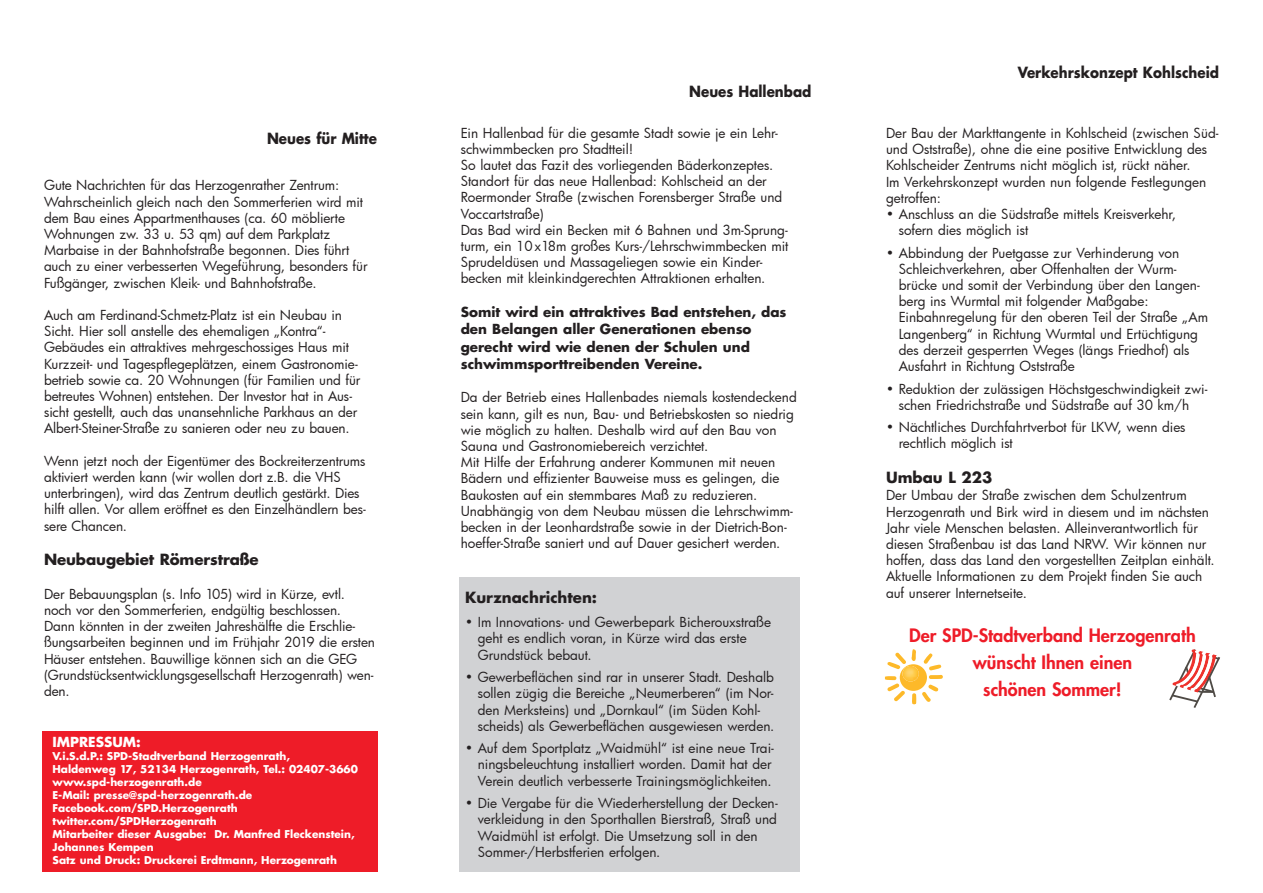
<style>
.page{position:relative;width:1263px;height:893px;background:#fff}
.page>*{position:absolute;margin:0;border:0;box-sizing:border-box;transform-origin:0 0}
.t1{font:800 18px/27px "Futura";color:#ee1c28;text-align:center}
.t2{font:700 15px "Futura";color:#231f20;scale:.9 1}
.t3{font:700 15px "Futura";color:#231f20}
.t4{font:13.5px/16.2px "Futura";letter-spacing:-.005em;color:#231f20}
.t5{font:700 13.5px/17.5px "Futura";color:#231f20}
.t6{font:700 13.5px "Futura";color:#fff}
.t7{font:700 10.5px/13px "Futura";color:#fff}
</style>
<div class="page">
<div style="left:43px;top:731px;width:335px;height:141px;background:#ee1c28"></div>
<div style="left:459px;top:577px;width:340px;height:295px;background:#d1d2d4"></div>
<svg style="left:884px;top:649px;width:59px;height:55px"></svg>
<img style="left:902px;top:666px;width:17px;height:15px;border-radius:50%">
<svg style="left:1169px;top:649px;width:51px;height:59px"></svg>
<p class="t2" style="left:267px;top:132px;width:124px">Neues für Mitte</p>
<p class="t4" style="left:44px;top:177px;width:325px">Gute Nachrichten für das Herzogenrather Zentrum:<br>Wahrscheinlich gleich nach den Sommerferien wird mit dem Bau eines Appartmenthauses (ca. 60 möblierte Wohnungen zw. 33 u. 53 qm) auf dem Parkplatz Marbaise in der Bahnhofstraße begonnen. Dies führt auch zu einer verbesserten Wegeführung, besonders für Fußgänger, zwischen Kleik- und Bahnhofstraße.</p>
<p class="t4" style="left:44px;top:307px;width:318px">Auch am Ferdinand-Schmetz-Platz ist ein Neubau in Sicht. Hier soll anstelle des ehemaligen „Kontra“- Gebäudes ein attraktives mehrgeschossiges Haus mit Kurzzeit- und Tagespflegeplätzen, einem Gastronomie&shy;betrieb sowie ca. 20 Wohnungen (für Familien und für betreutes Wohnen) entstehen. Der Investor hat in Aus&shy;sicht gestellt, auch das unansehnliche Parkhaus an der Albert-Steiner-Straße zu sanieren oder neu zu bauen.</p>
<p class="t4" style="left:44px;top:452px;width:323px">Wenn jetzt noch der Eigentümer des Bockreiterzentrums aktiviert werden kann (wir wollen dort z.B. die VHS unterbringen), wird das Zentrum deutlich gestärkt. Dies hilft allen. Vor allem eröffnet es den Einzelhändlern bes&shy;sere Chancen.</p>
<p class="t3" style="left:44px;top:553px;width:216px">Neubaugebiet Römerstraße</p>
<p class="t4" style="left:44px;top:585px;width:332px">Der Bebauungsplan (s. Info 105) wird in Kürze, evtl. noch vor den Sommerferien, endgültig beschlossen.<br>Dann könnten in der zweiten Jahreshälfte die Erschlie - ßungsarbeiten beginnen und im Frühjahr 2019 die ersten Häuser entstehen. Bauwillige können sich an die GEG (Grundstücksentwicklungsgesellschaft Herzogenrath) wen&shy;den.</p>
<p class="t6" style="left:53px;top:736px;width:90px">IMPRESSUM:</p>
<p class="t7" style="left:53px;top:750px;width:307px">V.i.S.d.P.: SPD-Stadtverband Herzogenrath,<br>Haldenweg 17, 52134 Herzogenrath, Tel.: 02407-3660 www.spd-herzogenrath.de<br>E-Mail: presse@spd-herzogenrath.de Facebook.com/SPD.Herzogenrath twitter.com/SPDHerzogenrath<br>Mitarbeiter dieser Ausgabe: Dr. Manfred Fleckenstein, Johannes Kempen<br>Satz und Druck: Druckerei Erdtmann, Herzogenrath</p>
<p class="t2" style="left:689px;top:85px;width:137px">Neues Hallenbad</p>
<p class="t4" style="left:461px;top:124px;width:329px">Ein Hallenbad für die gesamte Stadt sowie je ein Lehr&shy;schwimmbecken pro Stadtteil!<br>So lautet das Fazit des vorliegenden Bäderkonzeptes.<br>Standort für das neue Hallenbad: Kohlscheid an der Roermonder Straße (zwischen Forensberger Straße und Voccartstraße)<br>Das Bad wird ein Becken mit 6 Bahnen und 3m-Sprung&shy;turm, ein 10x18m großes Kurs-/Lehrschwimmbecken mit Sprudeldüsen und Massageliegen sowie ein Kinder&shy;becken mit kleinkindgerechten Attraktionen erhalten.</p>
<p class="t5" style="left:461px;top:304px;width:327px">Somit wird ein attraktives Bad entstehen, das den Belangen aller Generationen ebenso gerecht wird wie denen der Schulen und schwimmsporttreibenden Vereine.</p>
<p class="t4" style="left:461px;top:389px;width:337px">Da der Betrieb eines Hallenbades niemals kostendeckend sein kann, gilt es nun, Bau- und Betriebskosten so niedrig wie möglich zu halten. Deshalb wird auf den Bau von Sauna und Gastronomiebereich verzichtet.<br>Mit Hilfe der Erfahrung anderer Kommunen mit neuen Bädern und effizienter Bauweise muss es gelingen, die Baukosten auf ein stemmbares Maß zu reduzieren.<br>Unabhängig von dem Neubau müssen die Lehrschwimm&shy;becken in der Leonhardstraße sowie in der Dietrich-Bon&shy;hoeffer-Straße saniert und auf Dauer gesichert werden.</p>
<p class="t3" style="left:465px;top:591px;width:134px">Kurznachrichten:</p>
<p class="t4" style="left:478px;top:614px;width:295px;text-indent:-13px">• Im Innovations- und Gewerbepark Bicherouxstraße geht es endlich voran, in Kürze wird das erste<br>Grundstück bebaut.</p>
<p class="t4" style="left:478px;top:669px;width:298px;text-indent:-13px">• Gewerbeflächen sind rar in unserer Stadt. Deshalb sollen zügig die Bereiche „Neumerberen“ (im Nor&shy;den Merksteins) und „Dornkaul“ (im Süden Kohl&shy;scheids) als Gewerbeflächen ausgewiesen werden.</p>
<p class="t4" style="left:478px;top:740px;width:298px;text-indent:-13px">• Auf dem Sportplatz „Waidmühl“ ist eine neue Trai&shy;ningsbeleuchtung installiert worden. Damit hat der<br>Verein deutlich verbesserte Trainingsmöglichkeiten.</p>
<p class="t4" style="left:478px;top:795px;width:302px;text-indent:-13px">• Die Vergabe für die Wiederherstellung der Decken&shy;verkleidung in den Sporthallen Bierstraß, Straß und Waidmühl ist erfolgt. Die Umsetzung soll in den Sommer-/Herbstferien erfolgen.</p>
<p class="t2" style="left:1018px;top:65px;width:225px">Verkehrskonzept Kohlscheid</p>
<p class="t4" style="left:886px;top:125px;width:334px">Der Bau der Markttangente in Kohlscheid (zwischen Süd&shy;und Oststraße), ohne die eine positive Entwicklung des Kohlscheider Zentrums nicht möglich ist, rückt näher.<br>Im Verkehrskonzept wurden nun folgende Festlegungen getroffen:</p>
<p class="t4" style="left:899px;top:206px;width:279px;text-indent:-13px">• Anschluss an die Südstraße mittels Kreisverkehr, sofern dies möglich ist</p>
<p class="t4" style="left:899px;top:244px;width:311px;text-indent:-13px">• Abbindung der Puetgasse zur Verhinderung von Schleichverkehren, aber Offenhalten der Wurm&shy;brücke und somit der Verbindung über den Langen&shy;berg ins Wurmtal mit folgender Maßgabe:<br>Einbahnregelung für den oberen Teil der Straße „Am Langenberg“ in Richtung Wurmtal und Ertüchtigung des derzeit gesperrten Weges (längs Friedhof) als Ausfahrt in Richtung Oststraße</p>
<p class="t4" style="left:886px;top:380px;width:323px;text-align:center">• Reduktion der zulässigen Höchstgeschwindigkeit zwi&shy;schen Friedrichstraße und Südstraße auf 30 km/h</p>
<p class="t4" style="left:899px;top:419px;width:288px;text-indent:-13px">• Nächtliches Durchfahrtverbot für LKW, wenn dies rechtlich möglich ist</p>
<p class="t3" style="left:886px;top:471px;width:108px">Umbau L 223</p>
<p class="t4" style="left:886px;top:487px;width:330px">Der Umbau der Straße zwischen dem Schulzentrum Herzogenrath und Birk wird in diesem und im nächsten Jahr viele Menschen belasten. Alleinverantwortlich für diesen Straßenbau ist das Land NRW. Wir können nur hoffen, dass das Land den vorgestellten Zeitplan einhält.<br>Aktuelle Informationen zu dem Projekt finden Sie auch auf unserer Internetseite.</p>
<h1 class="t1" style="left:909px;top:623px;width:288px">Der SPD-Stadtverband Herzogenrath wünscht Ihnen einen<br>schönen Sommer!</h1>
</div>
